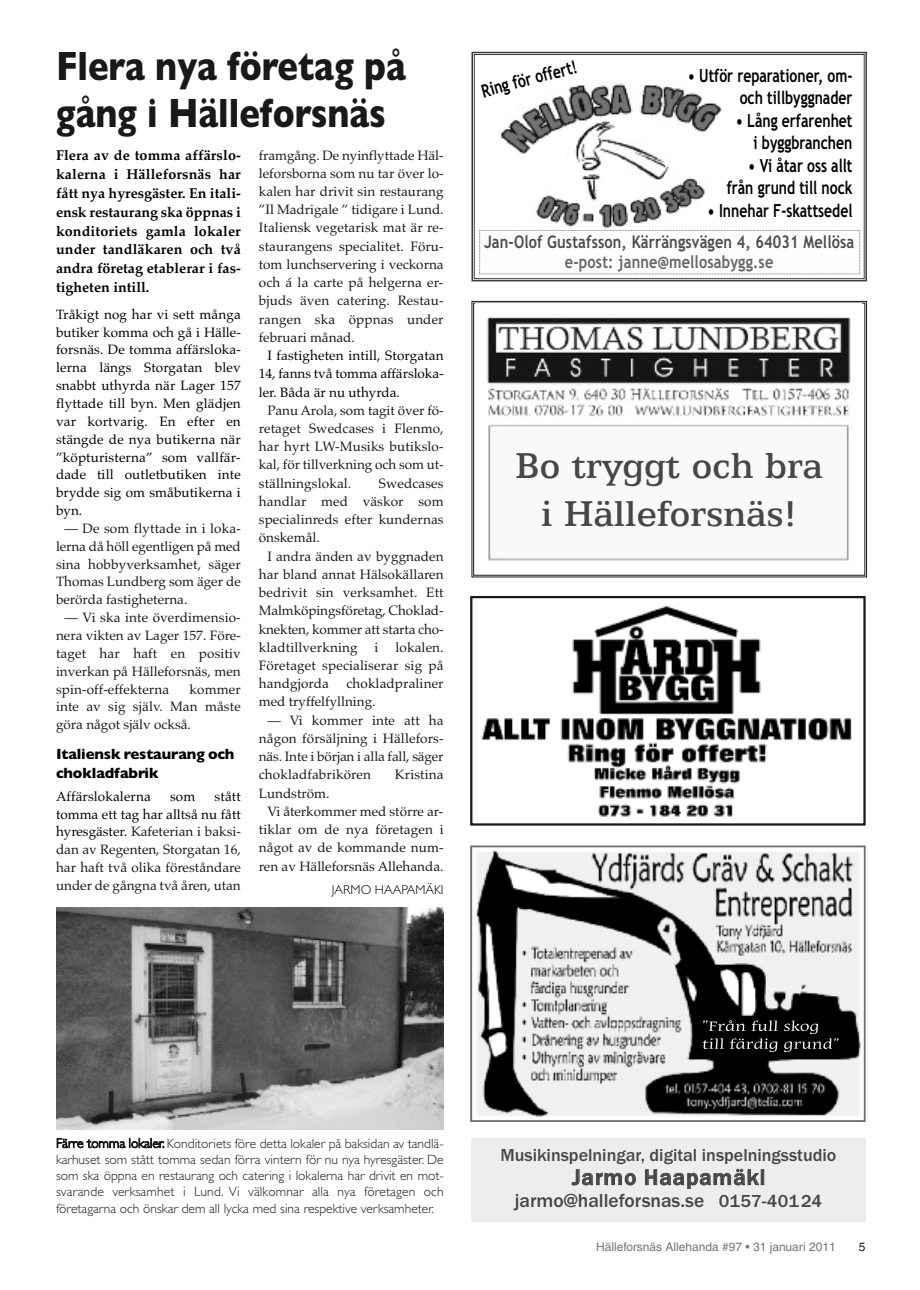
<style>
.page{position:relative;width:920px;height:1290px;background:#fff}
.page>*{position:absolute;margin:0;border:0;box-sizing:border-box;transform-origin:0 0}
.t1{font:700 41.4px/46.5px "Gill Sans";color:#191919;scale:.83 1}
.t2{font:500 40.5px/48px "Egyptian 505 BT";color:#474747;text-align:center}
.t3{font:500 22.5px "Franklin Gothic";letter-spacing:.05em;color:#474747}
.t4{font:500 19.5px "Franklin Gothic";color:#474747}
.t5{font:18.15px/22.5px "Trebuchet MS Bold OTF";color:#000;text-align:right;scale:.77 1}
.t6{font:500 18px "Franklin Gothic";color:#474747}
.t7{font:700 17.4px "Trebuchet MS";letter-spacing:.01em;color:#4d4d4d;scale:.83 1}
.t8{font:700 17.4px "Trebuchet MS";letter-spacing:.01em;color:#666;scale:.83 1}
.t9{font:700 15px/18.9px "Gill Sans";letter-spacing:-.01em;color:#000}
.t10{font:700 14.25px/18.9px "Palatino";color:#000;text-align:justify}
.t11{font:13.5px/18.3px "Palatino";letter-spacing:.005em;color:#191919;text-align:justify}
.t12{font:13.5px/17.9px "Palatino";letter-spacing:.005em;color:#000;text-align:justify}
.t13{font:300 13.5px/16.2px "Gill Sans";color:#191919;text-align:justify}
.t14{font:300 12.9px "Gill Sans";color:#000}
.t15{font:12px "Helvetica";color:#757575}
.t16{font:12px "Helvetica";color:#191919}
.s1{color:#000}
.s2{font-size:18px}
</style>
<div class="page">
<img style="left:481px;top:606px;width:371px;height:211px">
<div style="left:470px;top:596px;width:396px;height:230px;border:2px solid #191919"></div>
<img style="left:476px;top:850px;width:385px;height:267px">
<img style="left:703px;top:1020px;width:55px;height:11px">
<div style="left:470px;top:845px;width:396px;height:277px;border:2px solid #6e6e6e"></div>
<div style="left:471px;top:301px;width:396px;height:276px;border:1px solid #191919"></div>
<img style="left:487px;top:317px;width:364px;height:244px">
<div style="left:471px;top:1138px;width:394px;height:83px;background:#ededed"></div>
<img style="left:56px;top:907px;width:388px;height:222px">
<div style="left:471px;top:52px;width:396px;height:229px;border:2px solid #3c3c3c"></div>
<div style="left:474px;top:54px;width:390px;height:225px;border:1px solid #3c3c3c"></div>
<img style="left:500px;top:84px;width:222px;height:144px">
<svg style="left:479px;top:230px;width:381px;height:45px"></svg>
<h1 class="t1" style="left:56px;top:43px;width:423px">Flera nya företag på gång i Hälleforsnäs</h1>
<p class="t10" style="left:56px;top:146px;width:186px">Flera av de tomma affärslo&shy;kalerna i Hälleforsnäs har fått nya hyresgäster. En itali&shy;ensk restaurang ska öppnas i konditoriets gamla lokaler under tandläkaren och två andra företag etablerar i fas&shy;tigheten intill.</p>
<p class="t12" style="left:56px;top:305px;width:186px">Tråkigt nog har vi sett många butiker komma och gå i Hälle&shy;forsnäs. De tomma affärsloka&shy;lerna längs Storgatan blev snabbt uthyrda när Lager 157 flyttade till byn. Men glädjen var kortvarig. En efter en stängde de nya butikerna när ”köpturisterna” som vallfär&shy;dade till outletbutiken inte brydde sig om småbutikerna i byn.</p>
<p class="t11" style="left:56px;top:519px;width:186px;line-height:17.9px;text-indent:9px">— De som flyttade in i loka&shy;lerna då höll egentligen på med sina hobbyverksamhet, säger Thomas Lundberg som äger de berörda fastigheterna.</p>
<p class="t11" style="left:56px;top:608px;width:186px;line-height:17.9px;text-indent:9px">— Vi ska inte överdimensio&shy;nera vikten av Lager 157. Före&shy;taget har haft en positiv inverkan på Hälleforsnäs, men spin-off-effekterna</p>
<p class="t11" style="left:259px;top:146px;width:186px">framgång. De nyinflyttade Häl&shy;leforsborna som nu tar över lo&shy;kalen har drivit sin restaurang ”Il Madrigale ” tidigare i Lund.<br>Italiensk vegetarisk mat är re&shy;staurangens specialitet. Föru&shy;tom lunchservering i veckorna och á la carte på helgerna er&shy;bjuds även catering. Restau&shy;rangen ska öppnas under februari månad.</p>
<p class="t12" style="left:259px;top:346px;width:186px;line-height:18.3px;text-indent:9px">I fastigheten intill, Storgatan 14, fanns två tomma affärsloka&shy;ler. Båda är nu uthyrda.</p>
<p class="t11" style="left:259px;top:401px;width:186px;text-indent:9px">Panu Arola, som tagit över fö&shy;retaget Swedcases i Flenmo, har hyrt LW-Musiks butikslo&shy;kal, för tillverkning och som ut&shy;ställningslokal.</p>
<p class="t11" style="left:259px;top:474px;width:186px;text-indent:120px">Swedcases handlar med väskor som specialinreds efter kundernas önskemål.</p>
<p class="t11" style="left:259px;top:547px;width:186px;text-indent:9px">I andra änden av byggnaden har bland annat Hälsokällaren bedrivit sin verksamhet. Ett Malmköpingsföretag, Choklad&shy;knekten, kommer att starta cho&shy;kladtillverkning</p>
<p class="t11" style="left:259px;top:638px;width:186px;text-indent:137px">lokalen.<br>Företaget specialiserar sig på handgjorda</p>
<p class="t11" style="left:375px;top:638px;width:5px">i</p>
<p class="t11" style="left:259px;top:674px;width:186px;text-indent:88px">chokladpraliner med tryffelfyllning.</p>
<p class="t11" style="left:259px;top:711px;width:186px;text-indent:9px">— Vi kommer inte att ha någon försäljning i Hällefors&shy;näs. Inte i början i alla fall, säger chokladfabrikören</p>
<p class="t11" style="left:56px;top:680px;width:186px;line-height:17.9px;text-indent:134px">kommer inte av sig själv. Man måste göra något själv också.</p>
<p class="t9" style="left:56px;top:744px;width:180px">Italiensk restaurang och chokladfabrik</p>
<p class="t12" style="left:56px;top:787px;width:96px">Affärslokalerna</p>
<p class="t12" style="left:170px;top:787px;width:27px">som</p>
<p class="t11" style="left:395px;top:765px;width:50px">Kristina</p>
<p class="t11" style="left:259px;top:784px;width:72px">Lundström.</p>
<p class="t11" style="left:267px;top:802px;width:178px">Vi återkommer med större ar-</p>
<p class="t11" style="left:259px;top:820px;width:186px">tiklar om de nya företagen i</p>
<p class="t11" style="left:259px;top:838px;width:186px">något av de kommande num-</p>
<p class="t11" style="left:259px;top:857px;width:186px">ren av Hälleforsnäs Allehanda.</p>
<p class="t14" style="left:332px;top:882px;width:113px">JARMO HAAPAMÄKI</p>
<p class="t11" style="left:56px;top:787px;width:186px;line-height:17.9px;text-indent:159px"><span class="s1">stått tomma ett tag har alltså nu fått hyresgäster.</span> Kafeterian i baksi&shy;dan av Regenten, Storgatan 16, har haft två olika föreståndare under de gångna två åren, utan</p>
<h3 class="t5" style="left:479px;top:81px;width:129px;rotate:-15deg">Ring för offert!</h3>
<h3 class="t5" style="left:688px;top:64px;width:215px">• Utför reparationer, om&shy;och tillbyggnader</h3>
<h3 class="t5" style="left:736px;top:109px;width:153px">• Lång erfarenhet i byggbranchen</h3>
<h3 class="t5" style="left:727px;top:154px;width:165px">• Vi åtar oss allt från grund till nock</h3>
<h3 class="t5" style="left:707px;top:199px;width:190px">• Innehar F-skattsedel</h3>
<p class="t7" style="left:484px;top:232px;width:448px">Jan-Olof Gustafsson, Kärrängsvägen 4, 64031 Mellösa</p>
<p class="t8" style="left:565px;top:252px;width:253px">e-post: janne@mellosabygg.se</p>
<h2 class="t2" style="left:515px;top:440px;width:309px">Bo tryggt och bra i Hälleforsnäs!</h2>
<p class="t13" style="left:56px;top:1135px;width:389px">Färre tomma lokaler. Konditoriets före detta lokaler på baksidan av tandlä&shy;karhuset som stått tomma sedan förra vintern för nu nya hyresgäster. De som ska öppna en restaurang och catering i lokalerna har drivit en mot&shy;svarande verksamhet i Lund. Vi välkomnar alla nya företagen och företagarna och önskar dem all lycka med sina respektive verksamheter.</p>
<h3 class="t6" style="left:500px;top:1144px;width:338px">Musikinspelningar, digital inspelningsstudio</h3>
<h3 class="t3" style="left:572px;top:1164px;width:195px">Jarmo Haapamäki</h3>
<h3 class="t4" style="left:515px;top:1189px;width:309px">jarmo@halleforsnas.se <span class="s2">0157-40124</span></h3>
<p class="t15" style="left:596px;top:1242px;width:241px">Hälleforsnäs Allehanda #97 • 31 januari 2011</p>
<p class="t16" style="left:859px;top:1242px;width:8px">5</p>
</div>
